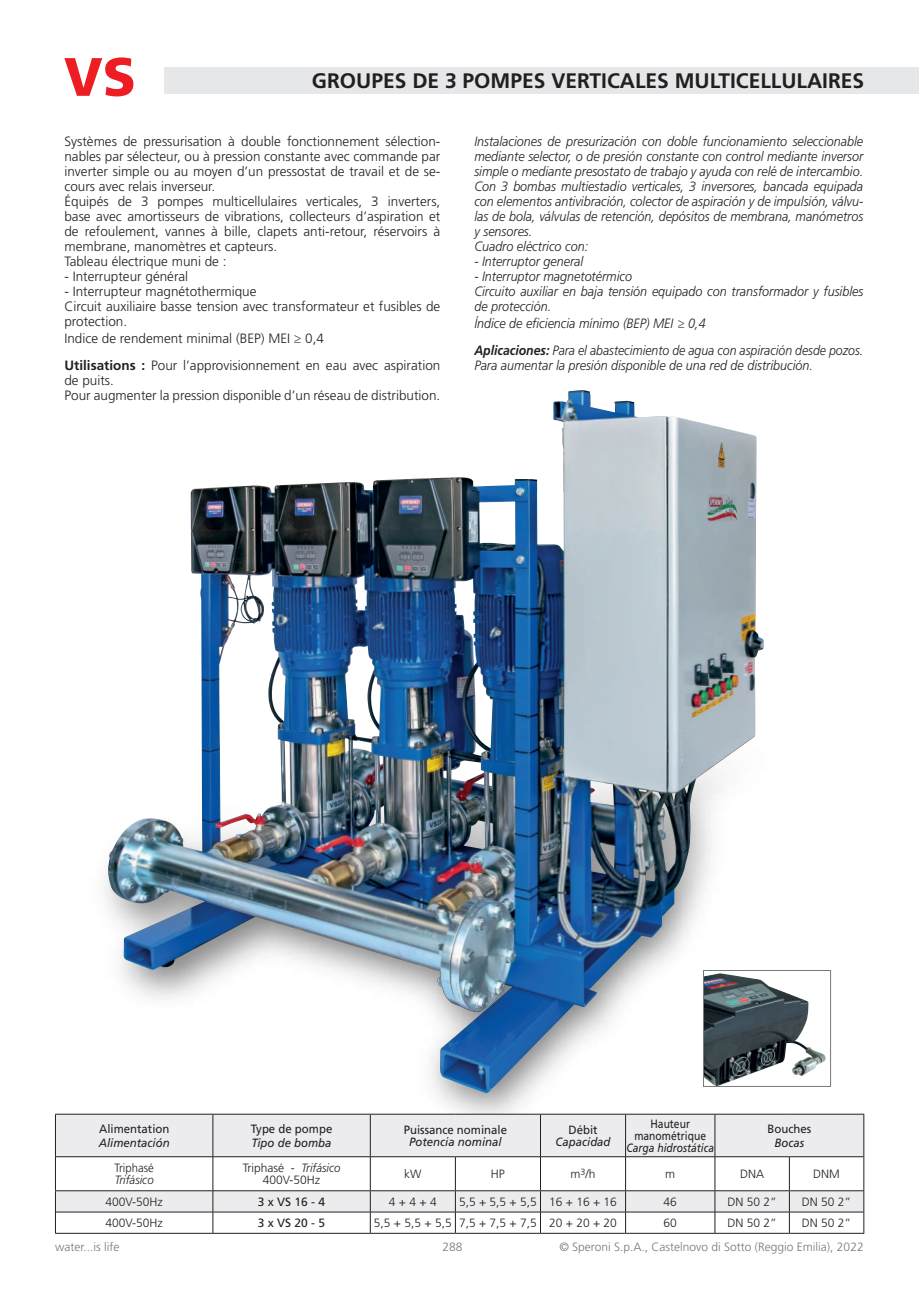
<style>
.page{position:relative;width:919px;height:1289px;background:#fff}
.page>*{position:absolute;margin:0;border:0;box-sizing:border-box;transform-origin:0 0}
.t1{font:900 54px "Frutiger LT Std";color:#ee1d23}
.t2{font:700 21px "Frutiger LT Std";color:#231f20}
.t3{font:300 13.5px/15px "Frutiger LT Std";color:#231f20}
.t4{font:italic 300 13.5px/15px "Frutiger LT Std";color:#231f20;scale:.93 1}
.t5{font:300 12px/12px "Frutiger LT Std";color:#231f20;text-align:center}
.t6{font:300 12px "Frutiger LT Std";color:#76787b}
.t7{font:12px "Frutiger LT Std";color:#231f20;scale:.95 1}
.t8{font:italic 12px "Frutiger LT Std";color:#231f20;scale:.95 1}
.t9{font:12px/12px "Frutiger LT Std";color:#231f20;text-align:center;scale:.86 1}
.t10{font:italic 12px "Frutiger LT Std";color:#231f20;scale:.86 1}
.t11{font:12px "Frutiger LT Std";color:#231f20}
.t12{font:italic 300 12px "Frutiger LT Std";color:#231f20;scale:.95 1}
.t13{font:300 12px "Frutiger LT Std";color:#231f20;scale:.95 1}
.s1{font-weight:700}
.s2{font-style:italic}
</style>
<div class="page">
<div style="left:145px;top:67px;width:773px;height:27px;background:#e6e7e9"></div>
<img style="left:104px;top:682px;width:728px;height:431px">
<div style="left:55px;top:55px;width:109px;height:71px;background:#fff"></div>
<div style="left:56px;top:1114px;width:807px;height:42px;background:#ececee"></div>
<svg style="left:56px;top:1157px;width:807px;height:75px"></svg>
<hr style="left:863px;top:1114px;width:1px;height:42px;background:#231f20">
<hr style="left:56px;top:1156px;width:157px;height:1px;background:#231f20">
<hr style="left:213px;top:1156px;width:157px;height:1px;background:#231f20">
<hr style="left:370px;top:1156px;width:85px;height:1px;background:#231f20">
<hr style="left:370px;top:1156px;width:1px;height:34px;background:#231f20">
<hr style="left:455px;top:1156px;width:85px;height:1px;background:#231f20">
<hr style="left:455px;top:1156px;width:1px;height:34px;background:#231f20">
<hr style="left:540px;top:1156px;width:85px;height:1px;background:#231f20">
<hr style="left:540px;top:1156px;width:1px;height:34px;background:#231f20">
<hr style="left:625px;top:1156px;width:89px;height:1px;background:#231f20">
<hr style="left:625px;top:1156px;width:1px;height:34px;background:#231f20">
<hr style="left:714px;top:1156px;width:75px;height:1px;background:#231f20">
<hr style="left:714px;top:1156px;width:1px;height:34px;background:#231f20">
<hr style="left:789px;top:1156px;width:74px;height:1px;background:#231f20">
<hr style="left:789px;top:1156px;width:1px;height:34px;background:#231f20">
<svg style="left:370px;top:1191px;width:1px;height:41px"></svg>
<svg style="left:455px;top:1191px;width:1px;height:41px"></svg>
<svg style="left:540px;top:1191px;width:1px;height:41px"></svg>
<svg style="left:625px;top:1191px;width:1px;height:41px"></svg>
<svg style="left:714px;top:1191px;width:1px;height:41px"></svg>
<svg style="left:789px;top:1191px;width:1px;height:41px"></svg>
<hr style="left:370px;top:1114px;width:1px;height:42px;background:#231f20">
<hr style="left:540px;top:1114px;width:1px;height:42px;background:#231f20">
<hr style="left:625px;top:1114px;width:1px;height:42px;background:#231f20">
<hr style="left:714px;top:1114px;width:1px;height:42px;background:#231f20">
<hr style="left:55px;top:1190px;width:158px;height:1px;background:#231f20">
<hr style="left:213px;top:1190px;width:157px;height:1px;background:#231f20">
<hr style="left:370px;top:1190px;width:85px;height:1px;background:#231f20">
<hr style="left:455px;top:1190px;width:85px;height:1px;background:#231f20">
<hr style="left:540px;top:1190px;width:85px;height:1px;background:#231f20">
<hr style="left:625px;top:1190px;width:89px;height:1px;background:#231f20">
<hr style="left:714px;top:1190px;width:75px;height:1px;background:#231f20">
<hr style="left:789px;top:1190px;width:75px;height:1px;background:#231f20">
<hr style="left:56px;top:1211px;width:157px;height:1px;background:#231f20">
<hr style="left:213px;top:1211px;width:157px;height:1px;background:#231f20">
<hr style="left:370px;top:1211px;width:85px;height:1px;background:#231f20">
<hr style="left:455px;top:1211px;width:85px;height:1px;background:#231f20">
<hr style="left:540px;top:1211px;width:85px;height:1px;background:#231f20">
<hr style="left:625px;top:1211px;width:89px;height:1px;background:#231f20">
<hr style="left:714px;top:1211px;width:75px;height:1px;background:#231f20">
<hr style="left:789px;top:1211px;width:74px;height:1px;background:#231f20">
<hr style="left:213px;top:1114px;width:1px;height:42px;background:#231f20">
<hr style="left:213px;top:1156px;width:1px;height:34px;background:#231f20">
<svg style="left:213px;top:1190px;width:1px;height:42px"></svg>
<hr style="left:55px;top:1113px;width:158px;height:1px;background:#231f20">
<hr style="left:55px;top:1114px;width:1px;height:42px;background:#231f20">
<hr style="left:213px;top:1113px;width:157px;height:1px;background:#231f20">
<hr style="left:370px;top:1113px;width:85px;height:1px;background:#231f20">
<hr style="left:455px;top:1113px;width:85px;height:1px;background:#231f20">
<hr style="left:540px;top:1113px;width:85px;height:1px;background:#231f20">
<hr style="left:625px;top:1113px;width:89px;height:1px;background:#231f20">
<hr style="left:714px;top:1113px;width:75px;height:1px;background:#231f20">
<hr style="left:789px;top:1113px;width:75px;height:1px;background:#231f20">
<hr style="left:55px;top:1156px;width:1px;height:34px;background:#231f20">
<hr style="left:863px;top:1156px;width:1px;height:34px;background:#231f20">
<svg style="left:55px;top:1191px;width:1px;height:41px"></svg>
<svg style="left:863px;top:1191px;width:1px;height:41px"></svg>
<hr style="left:55px;top:1232px;width:158px;height:1px;background:#231f20">
<hr style="left:213px;top:1232px;width:157px;height:1px;background:#231f20">
<hr style="left:370px;top:1232px;width:85px;height:1px;background:#231f20">
<hr style="left:455px;top:1232px;width:85px;height:1px;background:#231f20">
<hr style="left:540px;top:1232px;width:85px;height:1px;background:#231f20">
<hr style="left:625px;top:1232px;width:89px;height:1px;background:#231f20">
<hr style="left:714px;top:1232px;width:75px;height:1px;background:#231f20">
<hr style="left:789px;top:1232px;width:75px;height:1px;background:#231f20">
<img style="left:755px;top:973px;width:71px;height:111px">
<img style="left:108px;top:390px;width:647px;height:703px">
<h1 class="t1" style="left:64px;top:44px;width:73px">VS</h1>
<h2 class="t2" style="left:312px;top:68px;width:554px">GROUPES DE 3 POMPES VERTICALES MULTICELLULAIRES</h2>
<p class="t3" style="left:64px;top:134px;width:377px">Systèmes de pressurisation à double fonctionnement sélection&shy;nables par sélecteur, ou à pression constante avec commande par inverter simple ou au moyen d’un pressostat de travail et de se&shy;cours avec relais inverseur.<br>Équipés de 3 pompes multicellulaires verticales, 3 inverters, base avec amortisseurs de vibrations, collecteurs d’aspiration et de refoulement, vannes à bille, clapets anti-retour, réservoirs à membrane, manomètres et capteurs.<br>Tableau électrique muni de :</p>
<p class="t3" style="left:64px;top:269px;width:125px">- Interrupteur général</p>
<p class="t3" style="left:64px;top:284px;width:377px">- Interrupteur magnétothermique<br>Circuit auxiliaire basse tension avec transformateur et fusibles de protection.</p>
<p class="t3" style="left:64px;top:325px;width:377px;line-height:27px">Indice de rendement minimal (BEP) MEI ≥ 0,4<br><span class="s1">Utilisations :</span> Pour l’approvisionnement en eau avec aspiration</p>
<p class="t3" style="left:64px;top:373px;width:377px">de puits.<br>Pour augmenter la pression disponible d’un réseau de distribution.</p>
<p class="t4" style="left:474px;top:134px;width:419px">Instalaciones de presurización con doble funcionamiento seleccionable mediante selector, o de presión constante con control mediante inversor simple o mediante presostato de trabajo y ayuda con relé de intercambio.<br>Con 3 bombas multiestadio verticales, 3 inversores, bancada equipada con elementos antivibración, colector de aspiración y de impulsión, válvu&shy;las de bola, válvulas de retención, depósitos de membrana, manómetros y sensores.<br>Cuadro eléctrico con:</p>
<p class="t4" style="left:474px;top:254px;width:119px">- Interruptor general</p>
<p class="t4" style="left:474px;top:269px;width:419px">- Interruptor magnetotérmico<br>Circuito auxiliar en baja tensión equipado con transformador y fusibles de protección.</p>
<p class="t4" style="left:474px;top:310px;width:419px;line-height:27px">Índice de eficiencia mínimo (BEP) MEI ≥ 0,4<br><span class="s1">Aplicaciones:</span> Para el abastecimiento de agua con aspiración desde pozos.</p>
<p class="t4" style="left:474px;top:358px;width:365px">Para aumentar la presión disponible de una red de distribución.</p>
<p class="t7" style="left:99px;top:1121px;width:76px">Alimentation</p>
<p class="t8" style="left:99px;top:1136px;width:76px">Alimentación</p>
<p class="t7" style="left:251px;top:1121px;width:87px">Type de pompe</p>
<p class="t8" style="left:251px;top:1136px;width:86px">Tipo de bomba</p>
<p class="t7" style="left:403px;top:1122px;width:110px">Puissance nominale</p>
<p class="t8" style="left:409px;top:1134px;width:99px">Potencia nominal</p>
<p class="t7" style="left:568px;top:1122px;width:32px">Débit</p>
<p class="t8" style="left:555px;top:1134px;width:60px">Capacidad</p>
<p class="t9" style="left:634px;top:1117px;width:85px">Hauteur manométrique</p>
<p class="t10" style="left:626px;top:1140px;width:104px">Carga hidrostática</p>
<p class="t7" style="left:767px;top:1121px;width:47px">Bouches</p>
<p class="t8" style="left:774px;top:1136px;width:33px">Bocas</p>
<p class="t13" style="left:114px;top:1161px;width:43px">Triphasé</p>
<p class="t12" style="left:115px;top:1173px;width:42px">Trifásico</p>
<p class="t5" style="left:243px;top:1162px;width:99px">Triphasé - <span class="s2">Trifásico<br></span>400V-50Hz</p>
<p class="t5" style="left:404px;top:1168px;width:19px">kW</p>
<p class="t5" style="left:491px;top:1168px;width:16px">HP</p>
<p class="t5" style="left:570px;top:1168px;width:27px">m<sup>3</sup>/h</p>
<p class="t5" style="left:665px;top:1168px;width:11px">m</p>
<p class="t5" style="left:740px;top:1168px;width:26px">DNA</p>
<p class="t5" style="left:813px;top:1168px;width:28px">DNM</p>
<p class="t5" style="left:106px;top:1195px;width:59px">400V-50Hz</p>
<p class="t11" style="left:258px;top:1194px;width:69px">3 x VS 16 - 4</p>
<p class="t5" style="left:389px;top:1195px;width:49px">4 + 4 + 4</p>
<p class="t5" style="left:459px;top:1195px;width:159px">5,5 + 5,5 + 5,5 16 + 16 + 16</p>
<p class="t5" style="left:663px;top:1195px;width:15px">46</p>
<p class="t5" style="left:727px;top:1195px;width:51px">DN 50 2”</p>
<p class="t5" style="left:801px;top:1195px;width:51px">DN 50 2”</p>
<p class="t5" style="left:106px;top:1217px;width:59px">400V-50Hz</p>
<p class="t11" style="left:258px;top:1215px;width:69px">3 x VS 20 - 5</p>
<p class="t5" style="left:374px;top:1217px;width:244px">5,5 + 5,5 + 5,5 7,5 + 7,5 + 7,5 20 + 20 + 20</p>
<p class="t5" style="left:663px;top:1217px;width:15px">60</p>
<p class="t5" style="left:727px;top:1217px;width:51px">DN 50 2”</p>
<p class="t5" style="left:801px;top:1217px;width:51px">DN 50 2”</p>
<p class="t6" style="left:55px;top:1240px;width:66px">water...is life</p>
<p class="t6" style="left:442px;top:1240px;width:22px">288</p>
<p class="t6" style="left:559px;top:1240px;width:306px">© Speroni S.p.A., Castelnovo di Sotto (Reggio Emilia), 2022</p>
</div>
